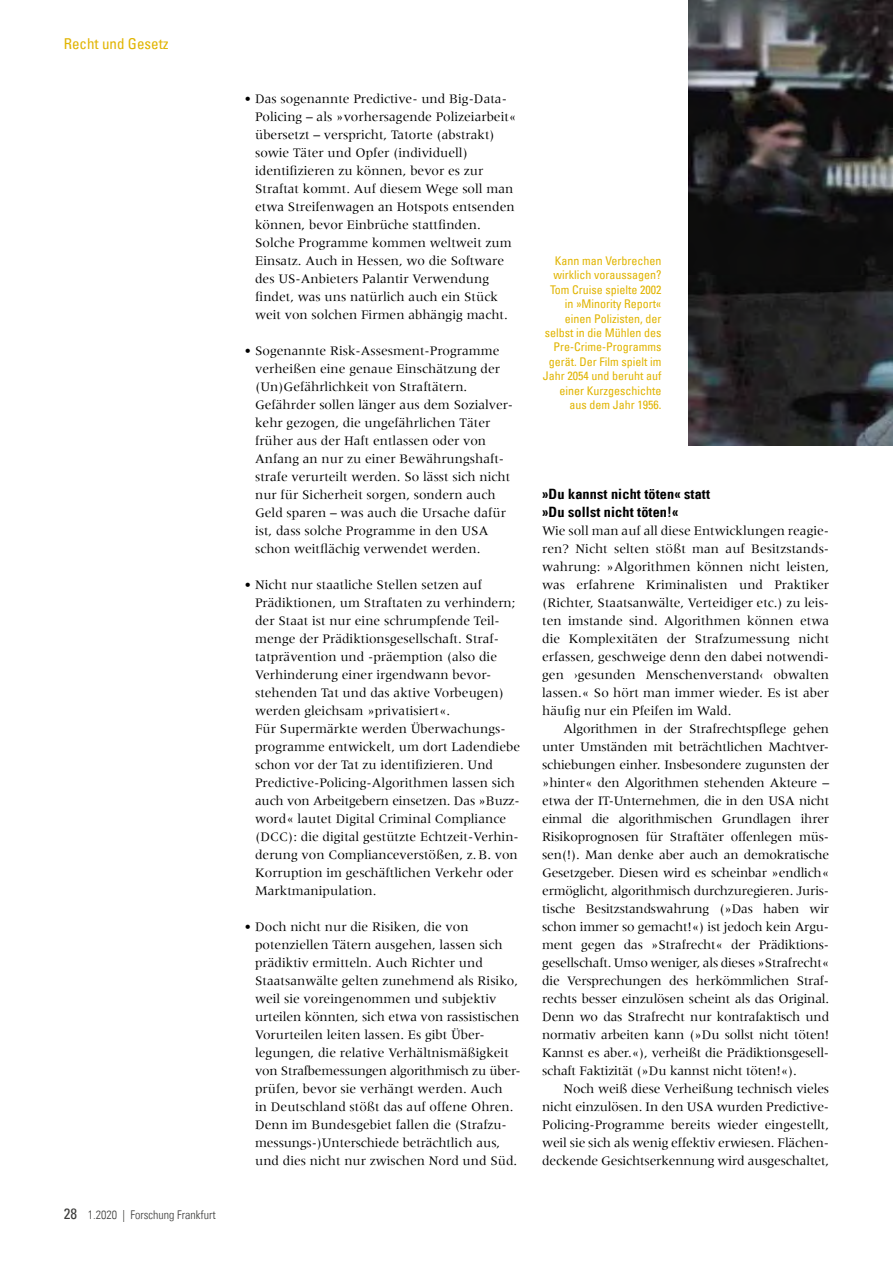
<style>
.page{position:relative;width:893px;height:1263px;background:#fff}
.page>*{position:absolute;margin:0;border:0;box-sizing:border-box;transform-origin:0 0}
.t1{font:condensed 15px "Univers Com 57";color:#e1b400}
.t2{font:14.25px/18px "Univers Com 67 Bold Cond";letter-spacing:.01em;color:#000}
.t3{font:13.5px/18px "Meridien";color:#000}
.t4{font:condensed 12px/14.4px "Univers Com 57";color:#e1b400;text-align:right}
.t5{font:12px "Univers Com 47 Light Cond";color:#3c3c3b}
.s1{font-family:"Univers Com 57";font-stretch:condensed;font-size:15px}
</style>
<div class="page">
<img style="left:689px;top:0;width:204px;height:446px">
<p class="t1" style="left:64px;top:34px;width:106px">Recht und Gesetz</p>
<p class="t5" style="left:64px;top:1208px;width:153px"><span class="s1">28</span> 1.2020 | Forschung Frankfurt</p>
<p class="t3" style="left:255px;top:90px;width:263px;text-indent:-11px">• Das sogenannte Predictive- und Big-Data-Policing – als »vorhersagende Polizeiarbeit« übersetzt – verspricht, Tatorte (abstrakt) sowie Täter und Opfer (individuell) identifizieren zu können, bevor es zur Straftat kommt. Auf diesem Wege soll man etwa Streifenwagen an Hotspots entsenden können, bevor Einbrüche stattfinden.<br>Solche Programme kommen weltweit zum Einsatz. Auch in Hessen, wo die Software des US-Anbieters Palantir Verwendung findet, was uns natürlich auch ein Stück weit von solchen Firmen abhängig macht.</p>
<p class="t3" style="left:255px;top:342px;width:259px;text-indent:-11px">• Sogenannte Risk-Assesment-Programme verheißen eine genaue Einschätzung der (Un)Gefährlichkeit von Straftätern.<br>Gefährder sollen länger aus dem Sozialver&shy;kehr gezogen, die ungefährlichen Täter früher aus der Haft entlassen oder von Anfang an nur zu einer Bewährungshaft&shy;strafe verurteilt werden. So lässt sich nicht nur für Sicherheit sorgen, sondern auch Geld sparen – was auch die Ursache dafür ist, dass solche Programme in den USA schon weitflächig verwendet werden.</p>
<p class="t3" style="left:255px;top:576px;width:267px;text-indent:-11px">• Nicht nur staatliche Stellen setzen auf Prädiktionen, um Straftaten zu verhindern; der Staat ist nur eine schrumpfende Teil&shy;menge der Prädiktionsgesellschaft. Straf&shy;tatprävention und -präemption (also die Verhinderung einer irgendwann bevor&shy;stehenden Tat und das aktive Vorbeugen) werden gleichsam »privatisiert«.<br>Für Supermärkte werden Überwachungs&shy;programme entwickelt, um dort Ladendiebe schon vor der Tat zu identifizieren. Und Predictive-Policing-Algorithmen lassen sich auch von Arbeitgebern einsetzen. Das »Buzz&shy;word« lautet Digital Criminal Compliance (DCC): die digital gestützte Echtzeit-Verhin&shy;derung von Complianceverstößen, z.B. von Korruption im geschäftlichen Verkehr oder Marktmanipulation.</p>
<p class="t3" style="left:255px;top:917px;width:267px;text-indent:-11px">• Doch nicht nur die Risiken, die von potenziellen Tätern ausgehen, lassen sich prädiktiv ermitteln. Auch Richter und Staatsanwälte gelten zunehmend als Risiko, weil sie voreingenommen und subjektiv urteilen könnten, sich etwa von rassistischen Vorurteilen leiten lassen. Es gibt Über&shy;legungen, die relative Verhältnismäßigkeit von Strafbemessungen algorithmisch zu über&shy;prüfen, bevor sie verhängt werden. Auch<br>in Deutschland stößt das auf offene Ohren.<br>Denn im Bundesgebiet fallen die (Strafzu&shy;messungs-)Unterschiede beträchtlich aus, und dies nicht nur zwischen Nord und Süd.</p>
<p class="t4" style="left:543px;top:253px;width:120px">Kann man Verbrechen wirklich voraussagen?<br>Tom Cruise spielte 2002 in »Minority Report« einen Polizisten, der selbst in die Mühlen des<br>Pre-Crime-Programms gerät. Der Film spielt im<br>Jahr 2054 und beruht auf einer Kurzgeschichte aus dem Jahr 1956.</p>
<p class="t2" style="left:542px;top:485px;width:169px">»Du kannst nicht töten« statt »Du sollst nicht töten!«</p>
<p class="t3" style="left:542px;top:522px;width:289px;text-align:justify">Wie soll man auf all diese Entwicklungen reagie&shy;ren? Nicht selten stößt man auf Besitzstands&shy;wahrung: »Algorithmen können nicht leisten, was erfahrene Kriminalisten und Praktiker (Richter, Staatsanwälte, Verteidiger etc.) zu leis&shy;ten imstande sind. Algorithmen können etwa die Komplexitäten der Strafzumessung nicht erfassen, geschweige denn den dabei notwendi&shy;gen ›gesunden Menschenverstand‹ obwalten lassen.« So hört man immer wieder. Es ist aber häufig nur ein Pfeifen im Wald.</p>
<p class="t3" style="left:542px;top:720px;width:289px;text-indent:21px">Algorithmen in der Strafrechtspflege gehen unter Umständen mit beträchtlichen Machtver&shy;schiebungen einher. Insbesondere zugunsten der »hinter« den Algorithmen stehenden Akteure – etwa der IT-Unternehmen, die in den USA nicht einmal die algorithmischen Grundlagen ihrer Risikoprognosen für Straftäter offenlegen müs&shy;sen(!). Man denke aber auch an demokratische Gesetzgeber. Diesen wird es scheinbar »endlich« ermöglicht, algorithmisch durchzuregieren. Juris&shy;tische Besitzstandswahrung (»Das haben wir schon immer so gemacht!«) ist jedoch kein Argu&shy;ment gegen das »Strafrecht« der Prädiktions&shy;gesellschaft. Umso weniger, als dieses »Strafrecht« die Versprechungen des herkömmlichen Straf&shy;rechts besser einzulösen scheint als das Original.<br>Denn wo das Strafrecht nur kontrafaktisch und normativ arbeiten kann (»Du sollst nicht töten!<br>Kannst es aber.«), verheißt die Prädiktionsgesell&shy;schaft Faktizität (»Du kannst nicht töten!«).</p>
<p class="t3" style="left:542px;top:1080px;width:289px;text-align:justify;text-indent:21px">Noch weiß diese Verheißung technisch vieles nicht einzulösen. In den USA wurden Predictive-Policing-Programme bereits wieder eingestellt, weil sie sich als wenig effektiv erwiesen. Flächen&shy;deckende Gesichtserkennung wird ausgeschaltet,</p>
</div>
